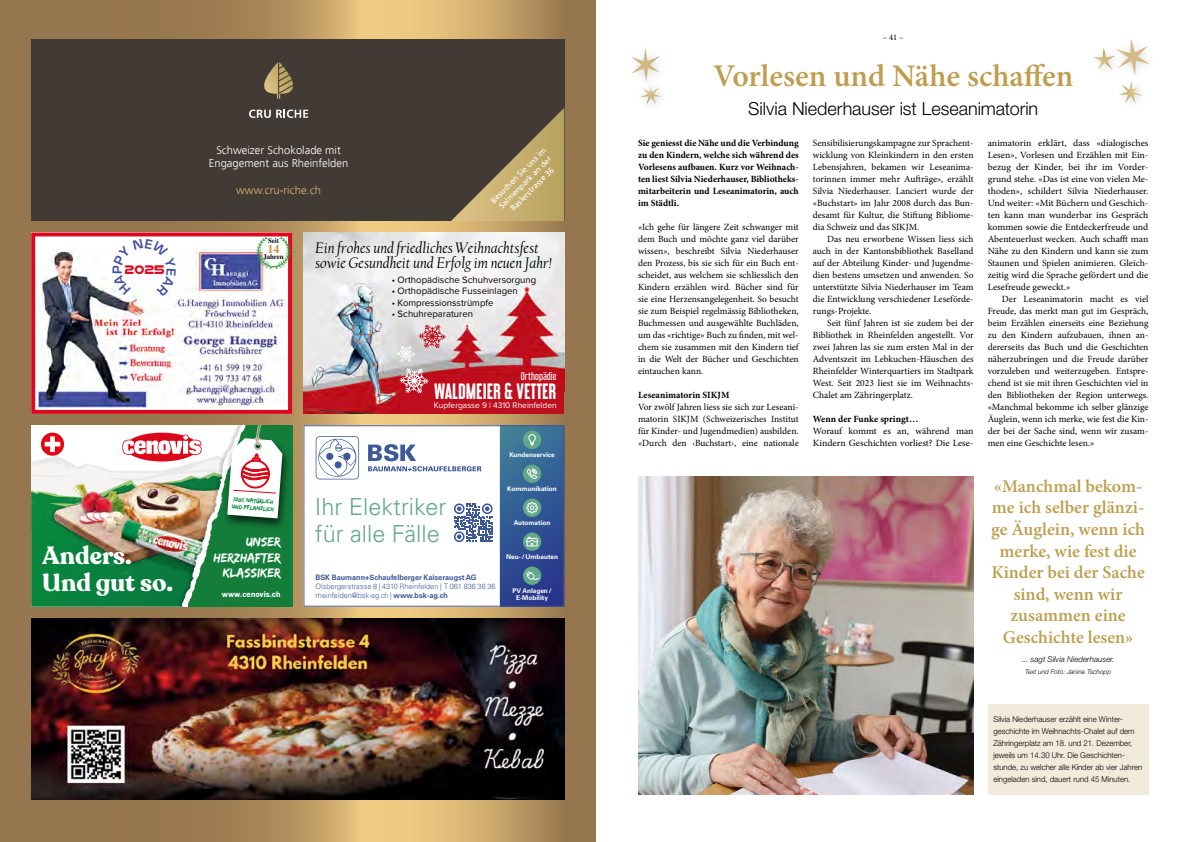
<style>
.page{position:relative;width:1191px;height:842px;background:#fff}
.page>*{position:absolute;margin:0;border:0;box-sizing:border-box;transform-origin:0 0}
.t1{font:600 31.5px "Minion Pro";color:#be9e4f}
.t2{font:700 24.7px/27.6px "Recoleta Alt";color:#fff}
.t3{font:300 23.5px/27px "Univers LT Pro 45";color:#62a88b}
.t4{font:700 19.8px "Libel Suit";color:#fff}
.t5{font:600 18px/21.6px "Minion Pro";color:#be9e4f;text-align:center}
.t6{font:300 18px "Helvetica Neue LT Std";letter-spacing:-.005em;color:#000}
.t7{font:italic 15.9px/15.2px "Californian FB";color:#000}
.t8{font:13.2px/15.8px "Edo SZ";color:#fff;text-align:right}
.t9{font:700 12px "Times LT Std";color:#c19a46}
.t10{font:11.9px "Good Times Hv";color:#dc081f}
.t11{font:300 11.2px/13.4px "Frutiger";color:#fff;text-align:center}
.t12{font:300 11.2px "Frutiger";color:#d8b570}
.t13{font:10px "Libel Suit Rg";color:#fff}
.t14{font:9.6px "Proxima Nova";color:#040007}
.t15{font:9.5px/12px "Minion Pro";color:#000;text-align:justify}
.t16{font:700 9.5px/12px "Minion Pro";color:#000;text-align:justify}
.t17{font:8.5px "Minion Pro";color:#000}
.t18{font:8.4px "Proxima Nova";color:#fff}
.t19{font:300 8px/12px "Helvetica Neue LT Std";color:#000}
.t20{font:8px/9.6px "Frutiger";color:#fff;text-align:center}
.t21{font:italic 300 8px "Helvetica Neue LT Std";color:#000}
.t22{font:700 8px "Barlow";color:#fff}
.t23{font:700 7.6px "Univers LT Pro 65";color:#3e5998}
.t24{font:300 7.6px "Univers LT Pro 45";color:#3e5998}
.t25{font:300 7.5px/9px "Univers LT Std";color:#3e5998}
.t26{font:700 7.5px "Univers LT Std";color:#3e5998}
.t27{font:700 7px "Times LT Std";color:#000}
.t28{font:700 6.5px/7.6px "Univers LT Pro 65";color:#fff;text-align:center}
.t29{font:italic 300 6.5px "Helvetica Neue LT Std";color:#000}
.t30{font:6.1px/7.3px "Edo SZ";color:#008340}
.s1{font-family:"Univers LT Pro 65";font-weight:700}
.s2{font-weight:700}
</style>
<div class="page">
<svg style="left:0;top:0;width:595px;height:842px;background:#a68657"></svg>
<div style="left:987px;top:704px;width:161px;height:90px;background:#f2eada"></div>
<img style="left:638px;top:476px;width:335px;height:318px">
<img style="left:1119px;top:80px;width:24px;height:24px">
<img style="left:1115px;top:39px;width:35px;height:36px">
<img style="left:1093px;top:48px;width:22px;height:22px">
<img style="left:640px;top:85px;width:22px;height:20px">
<img style="left:631px;top:48px;width:30px;height:34px">
<div style="left:31px;top:40px;width:533px;height:181px;background:#423a35"></div>
<svg style="left:249px;top:110px;width:59px;height:8px"></svg>
<svg style="left:264px;top:62px;width:29px;height:37px"></svg>
<svg style="left:451px;top:108px;width:113px;height:113px"></svg>
<div style="left:303px;top:391px;width:261px;height:23px;background:#be0f1e"></div>
<img style="left:303px;top:232px;width:261px;height:159px">
<img style="left:303px;top:284px;width:97px;height:130px">
<svg style="left:397px;top:325px;width:49px;height:37px;background:#d5bec2"></svg>
<svg style="left:400px;top:368px;width:28px;height:25px"></svg>
<img style="left:31px;top:425px;width:261px;height:182px">
<div style="left:31px;top:232px;width:261px;height:182px;background:#fff"></div>
<img style="left:38px;top:249px;width:248px;height:158px">
<div style="left:31px;top:232px;width:261px;height:182px;border:4px solid #dc081f"></div>
<svg style="left:257px;top:236px;width:34px;height:33px"></svg>
<div style="left:303px;top:425px;width:261px;height:182px;background:#fff"></div>
<svg style="left:316px;top:436px;width:43px;height:43px"></svg>
<svg style="left:368px;top:444px;width:113px;height:27px"></svg>
<svg style="left:500px;top:427px;width:62px;height:178px;background:#3a6293"></svg>
<svg style="left:454px;top:503px;width:39px;height:39px"></svg>
<div style="left:303px;top:425px;width:261px;height:182px;border:1px solid #3e5998"></div>
<img style="left:31px;top:618px;width:533px;height:181px">
<svg style="left:113px;top:249px;width:63px;height:47px"></svg>
<p class="t10" style="left:124px;top:262px;width:42px">2025</p>
<h2 class="t2" style="left:42px;top:542px;width:132px">Anders.<br>Und gut so.</h2>
<p class="t11" style="left:209px;top:144px;width:141px">Schweizer Schokolade mit<br>Engagement aus Rheinfelden</p>
<p class="t12" style="left:236px;top:185px;width:86px">www.cru-riche.ch</p>
<p class="t20" style="left:489px;top:199px;width:76px;rotate:-45deg">Besuchen Sie uns im<br>Salmenpark an der<br>Baslerstrasse 36</p>
<p class="t27" style="left:268px;top:237px;width:12px">Seit</p>
<p class="t9" style="left:267px;top:242px;width:13px">14</p>
<p class="t27" style="left:263px;top:253px;width:22px">Jahren</p>
<p class="t30" style="left:233px;top:495px;width:44px;rotate:4deg">100% natürlich und pflanzlich</p>
<h3 class="t8" style="left:213px;top:533px;width:68px">UNSER<br>HERZHAFTER<br>KLASSIKER</h3>
<p class="t22" style="left:222px;top:588px;width:60px">www.cenovis.ch</p>
<h3 class="t7" style="left:315px;top:241px;width:239px">Ein frohes und friedliches Weihnachtsfest sowie Gesundheit und Erfolg im neuen Jahr!</h3>
<p class="t14" style="left:392px;top:274px;width:146px">• Orthopädische Schuhversorgung</p>
<p class="t14" style="left:392px;top:285px;width:128px">• Orthopädische Fusseinlagen</p>
<p class="t14" style="left:392px;top:297px;width:103px">• Kompressionsstrümpfe</p>
<p class="t14" style="left:392px;top:309px;width:83px">• Schuhreparaturen</p>
<p class="t13" style="left:521px;top:368px;width:37px">Orthopädie</p>
<p class="t18" style="left:434px;top:401px;width:124px">Kupfergasse 9 | 4310 Rheinfelden</p>
<h3 class="t4" style="left:434px;top:375px;width:124px">WALDMEIER &amp; VETTER</h3>
<h3 class="t3" style="left:315px;top:493px;width:133px">Ihr Elektriker für alle Fälle</h3>
<p class="t23" style="left:316px;top:577px;width:169px">BSK Baumann+Schaufelberger Kaiseraugst AG</p>
<p class="t24" style="left:316px;top:587px;width:114px">info@bsk-ag.ch | <span class="s1">www.bsk-ag.ch</span></p>
<p class="t26" style="left:315px;top:573px;width:163px">BSK Baumann+Schaufelberger Kaiseraugst AG</p>
<p class="t25" style="left:315px;top:582px;width:182px">Olsbergerstrasse 8 | 4310 Rheinfelden | T 061 836 36 36 rheinfelden@bsk-ag.ch | <span class="s2">www.bsk-ag.ch</span></p>
<p class="t28" style="left:509px;top:450px;width:47px">Kundenservice</p>
<p class="t28" style="left:507px;top:484px;width:51px">Kommunikation</p>
<p class="t28" style="left:514px;top:518px;width:38px">Automation</p>
<p class="t28" style="left:506px;top:552px;width:54px">Neu- /Umbauten</p>
<p class="t28" style="left:512px;top:586px;width:41px">PV Anlagen/<br>E-Mobility</p>
<p class="t17" style="left:882px;top:32px;width:22px">– 41 –</p>
<h1 class="t1" style="left:713px;top:55px;width:361px">Vorlesen und Nähe schaffen</h1>
<h3 class="t6" style="left:748px;top:98px;width:291px">Silvia Niederhauser ist Leseanimatorin</h3>
<p class="t16" style="left:638px;top:138px;width:162px">Sie geniesst die Nähe und die Verbindung zu den Kindern, welche sich während des Vorlesens aufbauen. Kurz vor Weihnach&shy;ten liest Silvia Niederhauser, Bibliotheks&shy;mitarbeiterin und Leseanimatorin, auch im Städtli.</p>
<p class="t15" style="left:638px;top:221px;width:162px">«Ich gehe für längere Zeit schwanger mit dem Buch und möchte ganz viel darüber wissen», beschreibt Silvia Niederhauser den Prozess, bis sie sich für ein Buch ent&shy;scheidet, aus welchem sie schliesslich den Kindern erzählen wird. Bücher sind für sie eine Herzensangelegenheit. So besucht sie zum Beispiel regelmässig Bibliotheken, Buchmessen und ausgewählte Buchläden, um das «richtige» Buch zu finden, mit wel&shy;chem sie zusammen mit den Kindern tief in die Welt der Bücher und Geschichten eintauchen kann.</p>
<p class="t16" style="left:638px;top:390px;width:93px">Leseanimatorin SIKJM</p>
<p class="t15" style="left:638px;top:401px;width:162px">Vor zwölf Jahren liess sie sich zur Leseani&shy;matorin SIKJM (Schweizerisches Institut für Kinder- und Jugendmedien) ausbilden. «Durch den ‹Buchstart›, eine nationale</p>
<p class="t15" style="left:813px;top:137px;width:162px">Sensibilisierungskampagne zur Sprachent&shy;wicklung von Kleinkindern in den ersten Lebensjahren, bekamen wir Leseanima&shy;torinnen immer mehr Aufträge», erzählt Silvia Niederhauser. Lanciert wurde der «Buchstart» im Jahr 2008 durch das Bun&shy;desamt für Kultur, die Stiftung Bibliome&shy;dia Schweiz und das SIKJM.</p>
<p class="t15" style="left:813px;top:233px;width:162px;text-indent:14px">Das neu erworbene Wissen liess sich auch in der Kantonsbibliothek Baselland auf der Abteilung Kinder- und Jugendme&shy;dien bestens umsetzen und anwenden. So unterstützte Silvia Niederhauser im Team die Entwicklung verschiedener Leseförde&shy;rungs-Projekte.</p>
<p class="t15" style="left:813px;top:317px;width:162px;text-indent:14px">Seit fünf Jahren ist sie zudem bei der Bibliothek in Rheinfelden angestellt. Vor zwei Jahren las sie zum ersten Mal in der Adventszeit im Lebkuchen-Häuschen des Rheinfelder Winterquartiers im Stadtpark West. Seit 2023 liest sie im Weihnachts-Chalet am Zähringerplatz.</p>
<p class="t16" style="left:813px;top:414px;width:107px">Wenn der Funke springt…</p>
<p class="t15" style="left:813px;top:425px;width:162px">Worauf kommt es an, während man<br>Kindern Geschichten vorliest? Die Lese-</p>
<p class="t15" style="left:987px;top:137px;width:162px">animatorin erklärt, dass «dialogisches Lesen», Vorlesen und Erzählen mit Ein&shy;bezug der Kinder, bei ihr im Vorder&shy;grund stehe. «Das ist eine von vielen Me&shy;thoden», schildert Silvia Niederhauser.<br>Und weiter: «Mit Büchern und Geschich&shy;ten kann man wunderbar ins Gespräch kommen sowie die Entdeckerfreude und Abenteuerlust wecken. Auch schafft man Nähe zu den Kindern und kann sie zum Staunen und Spielen animieren. Gleich&shy;zeitig wird die Sprache gefördert und die Lesefreude geweckt.»</p>
<p class="t15" style="left:987px;top:293px;width:162px;text-indent:14px">Der Leseanimatorin macht es viel Freude, das merkt man gut im Gespräch, beim Erzählen einerseits eine Beziehung zu den Kindern aufzubauen, ihnen an&shy;dererseits das Buch und die Geschichten näherzubringen und die Freude darüber vorzuleben und weiterzugeben. Entspre&shy;chend ist sie mit ihren Geschichten viel in den Bibliotheken der Region unterwegs. «Manchmal bekomme ich selber glänzige Äuglein, wenn ich merke, wie fest die Kin&shy;der bei der Sache sind, wenn wir zusam&shy;men eine Geschichte lesen.»</p>
<h3 class="t5" style="left:991px;top:475px;width:155px">«Manchmal bekom&shy;me ich selber glänzi&shy;ge Äuglein, wenn ich merke, wie fest die<br>Kinder bei der Sache sind, wenn wir zusammen eine<br>Geschichte lesen»</h3>
<p class="t21" style="left:1021px;top:655px;width:94px">... sagt Silvia Niederhauser.</p>
<p class="t29" style="left:1025px;top:668px;width:87px">Text und Foto: Janine Tschopp</p>
<p class="t19" style="left:993px;top:713px;width:150px">Silvia Niederhauser erzählt eine Winter&shy;geschichte im Weihnachts-Chalet auf dem Zähringerplatz am 18. und 21. Dezember, jeweils um 14.30 Uhr. Die Geschichten&shy;stunde, zu welcher alle Kinder ab vier Jahren eingeladen sind, dauert rund 45 Minuten.</p>
</div>
